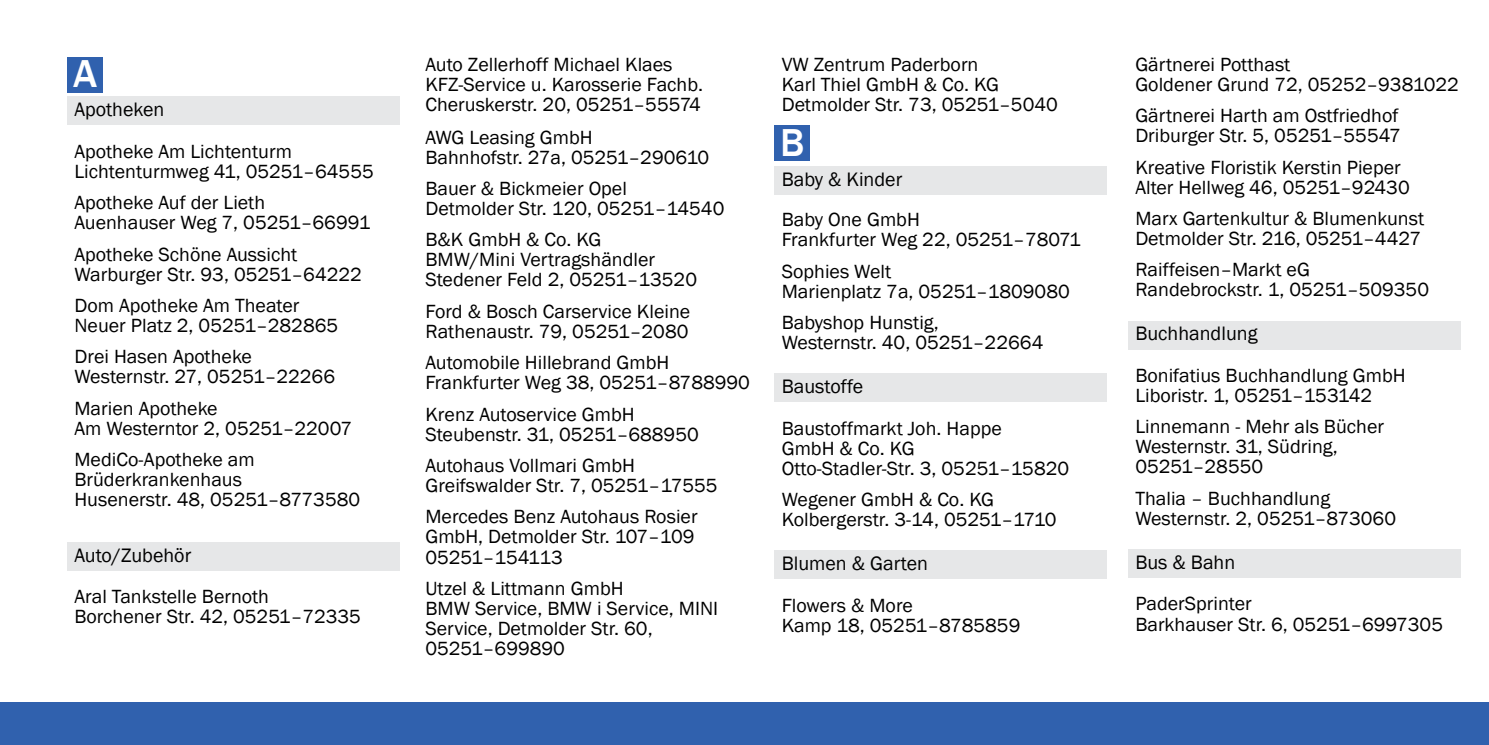
<style>
.page{position:relative;width:1489px;height:745px;background:#fff}
.page>*{position:absolute;margin:0;border:0;box-sizing:border-box;transform-origin:0 0}
.t1{font:500 40px "Franklin Gothic";color:#fff}
.t2{font:20px "Franklin Gothic";color:#000}
.t3{font:19.5px/20px "Franklin Gothic";color:#000}
</style>
<div class="page">
<div style="left:0;top:702px;width:1488px;height:42px;background:#3061ae"></div>
<div style="left:67px;top:57px;width:36px;height:35px;background:#3061ae"></div>
<div style="left:67px;top:97px;width:333px;height:28px;background:#e6e7e8"></div>
<div style="left:67px;top:541px;width:333px;height:29px;background:#e6e7e8"></div>
<div style="left:774px;top:125px;width:36px;height:35px;background:#3061ae"></div>
<div style="left:774px;top:166px;width:332px;height:28px;background:#e6e7e8"></div>
<div style="left:774px;top:373px;width:332px;height:29px;background:#e6e7e8"></div>
<div style="left:774px;top:550px;width:332px;height:28px;background:#e6e7e8"></div>
<div style="left:1128px;top:320px;width:332px;height:29px;background:#e6e7e8"></div>
<div style="left:1128px;top:549px;width:332px;height:28px;background:#e6e7e8"></div>
<h1 class="t1" style="left:73px;top:49px;width:26px">A</h1>
<p class="t2" style="left:74px;top:97px;width:91px">Apotheken</p>
<p class="t3" style="left:74px;top:142px;width:301px">Apotheke Am Lichtenturm<br>Lichtenturmweg 41, 05251–64555</p>
<p class="t3" style="left:74px;top:193px;width:297px">Apotheke Auf der Lieth<br>Auenhauser Weg 7, 05251–66991</p>
<p class="t3" style="left:74px;top:244px;width:289px">Apotheke Schöne Aussicht<br>Warburger Str. 93, 05251–64222</p>
<p class="t3" style="left:74px;top:296px;width:265px">Dom Apotheke Am Theater<br>Neuer Platz 2, 05251–282865</p>
<p class="t3" style="left:74px;top:347px;width:262px">Drei Hasen Apotheke<br>Westernstr. 27, 05251–22266</p>
<p class="t3" style="left:74px;top:398px;width:279px">Marien Apotheke<br>Am Westerntor 2, 05251–22007</p>
<p class="t3" style="left:74px;top:450px;width:287px">MediCo-Apotheke am<br>Brüderkrankenhaus<br>Husenerstr. 48, 05251–8773580</p>
<p class="t2" style="left:74px;top:542px;width:118px">Auto/Zubehör</p>
<p class="t3" style="left:74px;top:586px;width:288px">Aral Tankstelle Bernoth<br>Borchener Str. 42, 05251–72335</p>
<p class="t3" style="left:425px;top:55px;width:279px">Auto Zellerhoff Michael Klaes<br>KFZ-Service u. Karosserie Fachb.<br>Cheruskerstr. 20, 05251–55574</p>
<p class="t3" style="left:425px;top:127px;width:285px">AWG Leasing GmbH<br>Bahnhofstr. 27a, 05251–290610</p>
<p class="t3" style="left:425px;top:179px;width:300px">Bauer &amp; Bickmeier Opel<br>Detmolder Str. 120, 05251–14540</p>
<p class="t3" style="left:425px;top:230px;width:273px">B&amp;K GmbH &amp; Co. KG<br>BMW/Mini Vertragshändler<br>Stedener Feld 2, 05251–13520</p>
<p class="t3" style="left:425px;top:301px;width:266px">Ford &amp; Bosch Carservice Kleine<br>Rathenaustr. 79, 05251–2080</p>
<p class="t3" style="left:425px;top:353px;width:326px">Automobile Hillebrand GmbH<br>Frankfurter Weg 38, 05251–8788990</p>
<p class="t3" style="left:425px;top:404px;width:275px">Krenz Autoservice GmbH<br>Steubenstr. 31, 05251–688950</p>
<p class="t3" style="left:425px;top:455px;width:294px">Autohaus Vollmari GmbH<br>Greifswalder Str. 7, 05251–17555</p>
<p class="t3" style="left:425px;top:507px;width:274px">Mercedes Benz Autohaus Rosier<br>GmbH, Detmolder Str. 107–109<br>05251–154113</p>
<p class="t3" style="left:425px;top:578px;width:294px">Utzel &amp; Littmann GmbH<br>BMW Service, BMW i Service, MINI<br>Service, Detmolder Str. 60,<br>05251–699890</p>
<p class="t3" style="left:781px;top:55px;width:278px">VW Zentrum Paderborn<br>Karl Thiel GmbH &amp; Co. KG<br>Detmolder Str. 73, 05251–5040</p>
<h1 class="t1" style="left:780px;top:117px;width:26px">B</h1>
<p class="t2" style="left:781px;top:167px;width:122px">Baby &amp; Kinder</p>
<p class="t3" style="left:781px;top:210px;width:301px">Baby One GmbH<br>Frankfurter Weg 22, 05251–78071</p>
<p class="t3" style="left:781px;top:261px;width:289px">Sophies Welt<br>Marienplatz 7a, 05251–1809080</p>
<p class="t3" style="left:781px;top:313px;width:263px">Babyshop Hunstig,<br>Westernstr. 40, 05251–22664</p>
<p class="t2" style="left:781px;top:374px;width:83px">Baustoffe</p>
<p class="t3" style="left:781px;top:418px;width:289px">Baustoffmarkt Joh. Happe<br>GmbH &amp; Co. KG<br>Otto-Stadler-Str. 3, 05251–15820</p>
<p class="t3" style="left:781px;top:490px;width:276px">Wegener GmbH &amp; Co. KG<br>Kolbergerstr. 3-14, 05251–1710</p>
<p class="t2" style="left:781px;top:550px;width:148px">Blumen &amp; Garten</p>
<p class="t3" style="left:781px;top:595px;width:240px">Flowers &amp; More<br>Kamp 18, 05251–8785859</p>
<p class="t3" style="left:1135px;top:55px;width:325px">Gärtnerei Potthast<br>Goldener Grund 72, 05252–9381022</p>
<p class="t3" style="left:1135px;top:106px;width:267px">Gärtnerei Harth am Ostfriedhof<br>Driburger Str. 5, 05251–55547</p>
<p class="t3" style="left:1135px;top:157px;width:276px">Kreative Floristik Kerstin Pieper<br>Alter Hellweg 46, 05251–92430</p>
<p class="t3" style="left:1135px;top:209px;width:290px">Marx Gartenkultur &amp; Blumenkunst<br>Detmolder Str. 216, 05251–4427</p>
<p class="t3" style="left:1135px;top:260px;width:295px">Raiffeisen–Markt eG<br>Randebrockstr. 1, 05251–509350</p>
<p class="t2" style="left:1135px;top:321px;width:124px">Buchhandlung</p>
<p class="t3" style="left:1135px;top:365px;width:272px">Bonifatius Buchhandlung GmbH<br>Liboristr. 1, 05251–153142</p>
<p class="t3" style="left:1135px;top:417px;width:250px">Linnemann - Mehr als Bücher<br>Westernstr. 31, Südring,<br>05251–28550</p>
<p class="t3" style="left:1135px;top:488px;width:262px">Thalia – Buchhandlung<br>Westernstr. 2, 05251–873060</p>
<p class="t2" style="left:1135px;top:549px;width:101px">Bus &amp; Bahn</p>
<p class="t3" style="left:1135px;top:594px;width:309px">PaderSprinter<br>Barkhauser Str. 6, 05251–6997305</p>
</div>
